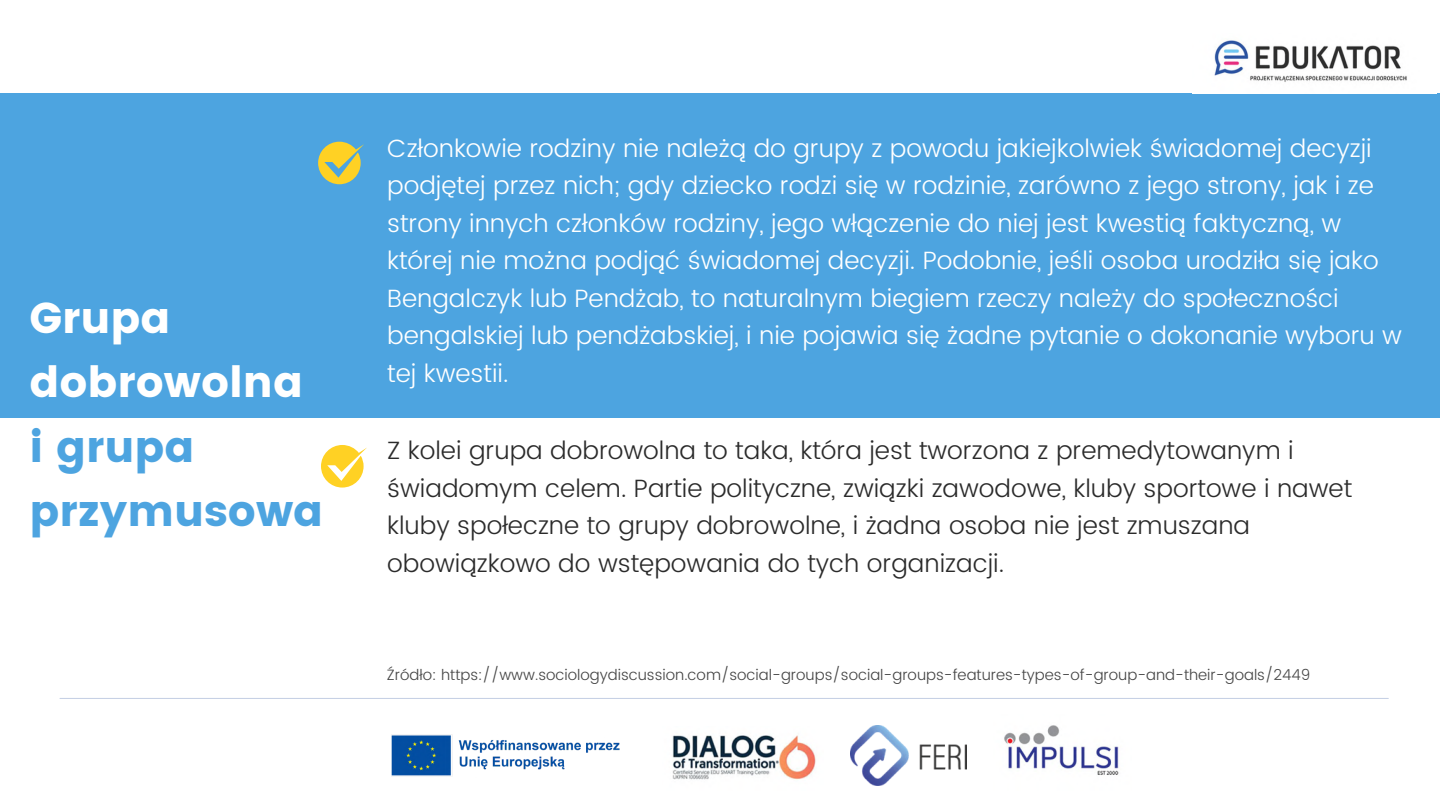
<style>
.page{position:relative;width:1440px;height:810px;background:#4da4e0}
.page>*{position:absolute;margin:0;border:0;box-sizing:border-box;transform-origin:0 0}
.t1{font:43px/64.5px "Poppins";color:#4da4e0}
.t2{font:300 25px/37.5px "Poppins";color:#fff}
.t3{font:300 25px/37.5px "Poppins";color:#2b2b2b}
.t4{font:300 15px "Poppins";color:#444}
.s1{color:#fff}
</style>
<div class="page">
<div style="left:0;top:418px;width:1440px;height:392px;background:#fff"></div>
<hr style="left:60px;top:698px;width:1328px;height:1px;background:#3155a1">
<svg style="left:318px;top:142px;width:46px;height:42px"></svg>
<div style="left:0;top:0;width:1440px;height:93px;background:#fff"></div>
<svg style="left:321px;top:445px;width:46px;height:43px"></svg>
<img style="left:1214px;top:40px;width:193px;height:42px">
<img style="left:672px;top:735px;width:144px;height:45px">
<img style="left:1004px;top:725px;width:115px;height:50px">
<img style="left:851px;top:725px;width:115px;height:61px">
<img style="left:392px;top:734px;width:228px;height:43px">
<p class="t1" style="left:29px;top:286px;width:295px"><span class="s1">Grupa dobrowolna </span>i grupa przymusowa</p>
<p class="t2" style="left:387px;top:129px;width:1016px">Członkowie rodziny nie należą do grupy z powodu jakiejkolwiek świadomej decyzji podjętej przez nich; gdy dziecko rodzi się w rodzinie, zarówno z jego strony, jak i ze strony innych członków rodziny, jego włączenie do niej jest kwestią faktyczną, w której nie można podjąć świadomej decyzji. Podobnie, jeśli osoba urodziła się jako Bengalczyk lub Pendżab, to naturalnym biegiem rzeczy należy do społeczności bengalskiej lub pendżabskiej, i nie pojawia się żadne pytanie o dokonanie wyboru w tej kwestii.</p>
<p class="t3" style="left:387px;top:432px;width:966px">Z kolei grupa dobrowolna to taka, która jest tworzona z premedytowanym i świadomym celem. Partie polityczne, związki zawodowe, kluby sportowe i nawet kluby społeczne to grupy dobrowolne, i żadna osoba nie jest zmuszana obowiązkowo do wstępowania do tych organizacji.</p>
<p class="t4" style="left:387px;top:666px;width:925px">Źródło: https://www.sociologydiscussion.com/social-groups/social-groups-features-types-of-group-and-their-goals/2449</p>
</div>
